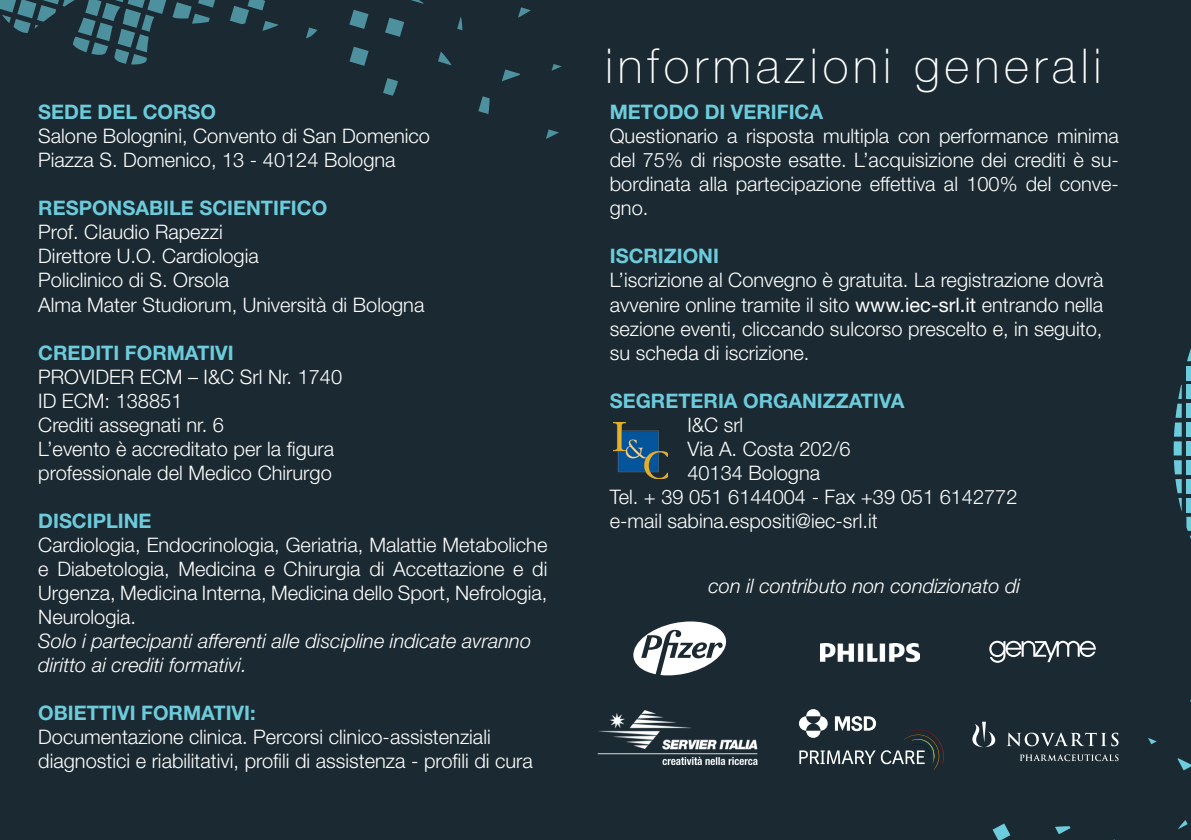
<style>
.page{position:relative;width:1191px;height:840px;background:#fff}
.page>*{position:absolute;margin:0;border:0;box-sizing:border-box;transform-origin:0 0}
.t1{font:100 48px "Helvetica Neue LT Std";letter-spacing:.1em;color:#fff}
.t2{font:300 20px/24px "Helvetica Neue LT Std";color:#fff;text-align:justify}
.t3{font:700 20px "Helvetica Neue LT Std";color:#6dccdc}
.t4{font:italic 300 20px/24px "Helvetica Neue LT Std";color:#fff}
.s1{font-weight:400}
</style>
<div class="page">
<div style="left:0;top:0;width:1191px;height:839px;background:#1b2a32"></div>
<svg style="left:518px;top:7px;width:13px;height:11px"></svg>
<svg style="left:546px;top:129px;width:13px;height:10px"></svg>
<svg style="left:306px;top:27px;width:11px;height:11px"></svg>
<svg style="left:383px;top:78px;width:15px;height:18px"></svg>
<svg style="left:478px;top:96px;width:11px;height:18px"></svg>
<svg style="left:457px;top:17px;width:5px;height:13px"></svg>
<svg style="left:551px;top:64px;width:11px;height:7px"></svg>
<svg style="left:385px;top:18px;width:19px;height:19px"></svg>
<svg style="left:438px;top:52px;width:13px;height:13px"></svg>
<svg style="left:349px;top:47px;width:20px;height:19px"></svg>
<svg style="left:349px;top:10px;width:19px;height:19px"></svg>
<svg style="left:411px;top:0;width:12px;height:4px"></svg>
<svg style="left:502px;top:69px;width:18px;height:12px"></svg>
<svg style="left:230px;top:0;width:49px;height:31px"></svg>
<svg style="left:172px;top:0;width:43px;height:24px"></svg>
<svg style="left:0;top:0;width:166px;height:65px"></svg>
<svg style="left:1055px;top:826px;width:15px;height:7px"></svg>
<svg style="left:992px;top:823px;width:18px;height:16px"></svg>
<svg style="left:1179px;top:820px;width:8px;height:8px"></svg>
<svg style="left:1148px;top:738px;width:8px;height:5px"></svg>
<svg style="left:1102px;top:839px;width:18px;height:1px"></svg>
<svg style="left:1177px;top:758px;width:14px;height:12px"></svg>
<svg style="left:1187px;top:348px;width:4px;height:13px"></svg>
<div style="left:1186px;top:366px;width:5px;height:14px;background:#6cccdc"></div>
<svg style="left:1173px;top:384px;width:18px;height:155px"></svg>
<img style="left:613px;top:422px;width:54px;height:56px">
<svg style="left:633px;top:621px;width:93px;height:54px"></svg>
<img style="left:597px;top:710px;width:161px;height:53px">
<img style="left:820px;top:643px;width:99px;height:17px">
<svg style="left:799px;top:709px;width:144px;height:60px"></svg>
<svg style="left:989px;top:640px;width:106px;height:22px"></svg>
<svg style="left:1020px;top:754px;width:98px;height:6px"></svg>
<svg style="left:1008px;top:732px;width:110px;height:13px"></svg>
<svg style="left:972px;top:721px;width:24px;height:25px"></svg>
<p class="t3" style="left:38px;top:100px;width:179px">SEDE DEL CORSO</p>
<p class="t2" style="left:38px;top:124px;width:393px">Salone Bolognini, Convento di San Domenico</p>
<p class="t2" style="left:38px;top:148px;width:359px">Piazza S. Domenico, 13 - 40124 Bologna</p>
<p class="t3" style="left:38px;top:196px;width:290px">RESPONSABILE SCIENTIFICO</p>
<p class="t2" style="left:38px;top:220px;width:186px">Prof. Claudio Rapezzi</p>
<p class="t2" style="left:38px;top:244px;width:222px">Direttore U.O. Cardiologia</p>
<p class="t2" style="left:38px;top:268px;width:192px">Policlinico di S. Orsola</p>
<p class="t2" style="left:38px;top:292px;width:388px">Alma Mater Studiorum, Università di Bologna</p>
<p class="t3" style="left:38px;top:340px;width:197px">CREDITI FORMATIVI</p>
<p class="t2" style="left:38px;top:364px;width:305px">PROVIDER ECM – I&amp;C Srl Nr. 1740</p>
<p class="t2" style="left:38px;top:388px;width:146px">ID ECM: 138851</p>
<p class="t2" style="left:38px;top:412px;width:187px">Crediti assegnati nr. 6</p>
<p class="t2" style="left:38px;top:436px;width:297px">L’evento è accreditato per la figura</p>
<p class="t2" style="left:38px;top:460px;width:295px">professionale del Medico Chirurgo</p>
<p class="t3" style="left:38px;top:508px;width:115px">DISCIPLINE</p>
<p class="t2" style="left:38px;top:532px;width:510px">Cardiologia, Endocrinologia, Geriatria, Malattie Metaboliche e Diabetologia, Medicina e Chirurgia di Accettazione e di Urgenza, Medicina Interna, Medicina dello Sport, Nefrologia, Neurologia.</p>
<p class="t4" style="left:38px;top:628px;width:494px">Solo i partecipanti afferenti alle discipline indicate avranno diritto ai crediti formativi.</p>
<p class="t3" style="left:38px;top:700px;width:219px">OBIETTIVI FORMATIVI:</p>
<p class="t2" style="left:38px;top:724px;width:496px">Documentazione clinica. Percorsi clinico-assistenziali diagnostici e riabilitativi, profili di assistenza - profili di cura</p>
<p class="t1" style="left:605px;top:38px;width:498px">informazioni generali</p>
<p class="t3" style="left:610px;top:100px;width:215px">METODO DI VERIFICA</p>
<p class="t2" style="left:610px;top:124px;width:510px">Questionario a risposta multipla con performance minima del 75% di risposte esatte. L’acquisizione dei crediti è su&shy;bordinata alla partecipazione effettiva al 100% del conve&shy;gno.</p>
<p class="t3" style="left:610px;top:244px;width:111px">ISCRIZIONI</p>
<p class="t2" style="left:610px;top:268px;width:495px">L’iscrizione al Convegno è gratuita. La registrazione dovrà avvenire online tramite il sito <span class="s1">www.iec-srl.it</span> entrando nella sezione eventi, cliccando sulcorso prescelto e, in seguito, su scheda di iscrizione.</p>
<p class="t3" style="left:610px;top:388px;width:296px">SEGRETERIA ORGANIZZATIVA</p>
<p class="t2" style="left:687px;top:412px;width:57px">I&amp;C srl</p>
<p class="t2" style="left:687px;top:436px;width:165px">Via A. Costa 202/6</p>
<p class="t2" style="left:687px;top:460px;width:134px">40134 Bologna</p>
<p class="t2" style="left:610px;top:484px;width:409px">Tel. + 39 051 6144004 - Fax +39 051 6142772</p>
<p class="t2" style="left:610px;top:508px;width:269px">e-mail sabina.espositi@iec-srl.it</p>
<p class="t4" style="left:708px;top:573px;width:313px">con il contributo non condizionato di</p>
</div>
